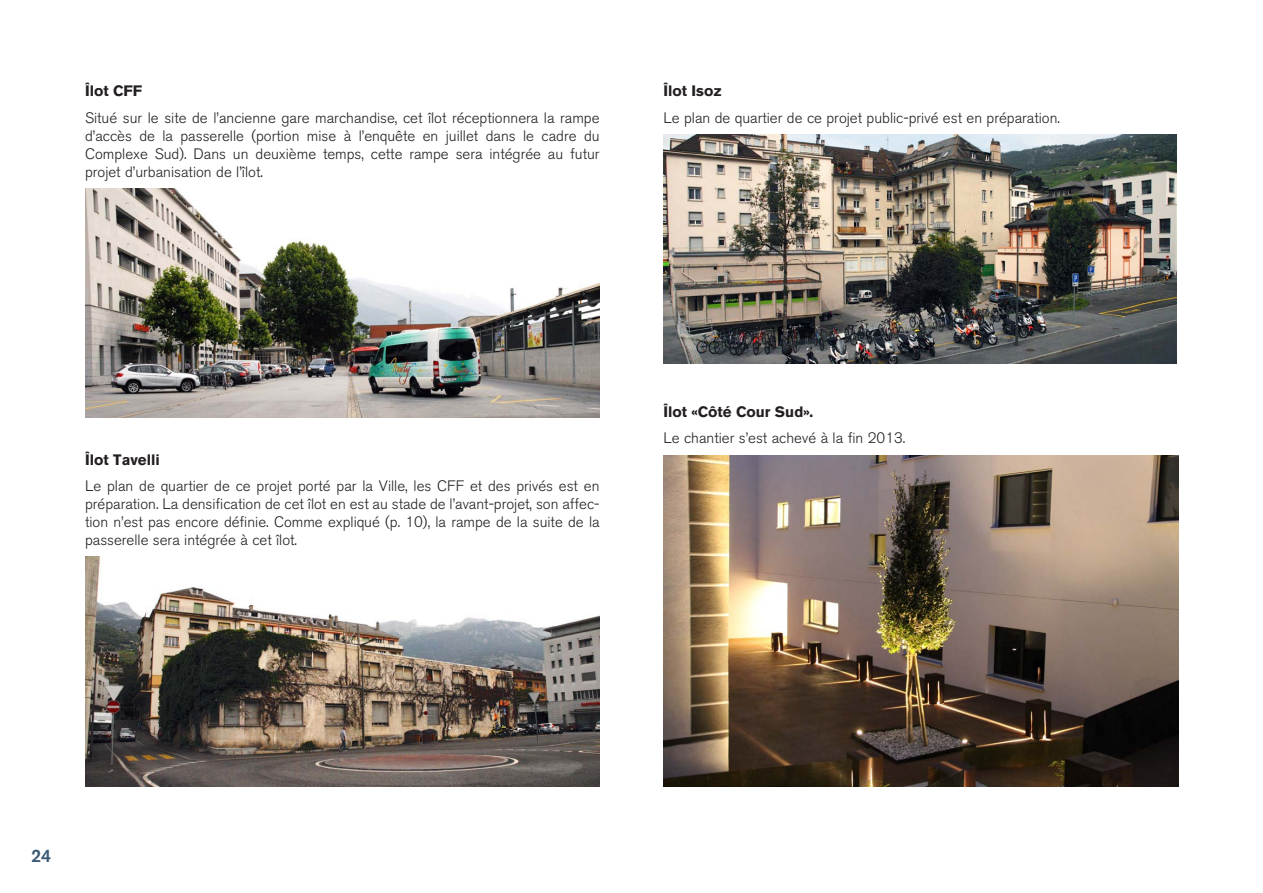
<style>
.page{position:relative;width:1263px;height:893px;background:#fff}
.page>*{position:absolute;margin:0;border:0;box-sizing:border-box;transform-origin:0 0}
.t1{font:500 18px "Akzidenz Grotesk BE";color:#3b5a75}
.t2{font:300 15px/18px "Akzidenz Grotesk BE";color:#231f20;text-align:justify}
.t3{font:700 15px "Akzidenz Grotesk BE";color:#231f20}
</style>
<div class="page">
<img style="left:85px;top:188px;width:515px;height:230px">
<img style="left:85px;top:557px;width:515px;height:229px">
<img style="left:663px;top:134px;width:513px;height:230px">
<img style="left:663px;top:455px;width:516px;height:331px">
<p class="t3" style="left:85px;top:82px;width:59px">Îlot CFF</p>
<p class="t2" style="left:85px;top:109px;width:516px">Situé sur le site de l’ancienne gare marchandise, cet îlot réceptionnera la rampe d’accès de la passerelle (portion mise à l’enquête en juillet dans le cadre du Complexe Sud). Dans un deuxième temps, cette rampe sera intégrée au futur projet d’urbanisation de l’îlot.</p>
<p class="t3" style="left:663px;top:82px;width:60px">Îlot Isoz</p>
<p class="t2" style="left:663px;top:109px;width:398px">Le plan de quartier de ce projet public-privé est en préparation.</p>
<p class="t3" style="left:85px;top:451px;width:76px">Îlot Tavelli</p>
<p class="t2" style="left:85px;top:477px;width:516px">Le plan de quartier de ce projet porté par la Ville, les CFF et des privés est en préparation. La densification de cet îlot en est au stade de l’avant-projet, son affec&shy;tion n’est pas encore définie. Comme expliqué (p. 10), la rampe de la suite de la passerelle sera intégrée à cet îlot.</p>
<p class="t3" style="left:663px;top:403px;width:151px">Îlot «Côté Cour Sud».</p>
<p class="t2" style="left:663px;top:430px;width:243px">Le chantier s’est achevé à la fin 2013.</p>
<p class="t1" style="left:31px;top:845px;width:22px">24</p>
</div>
